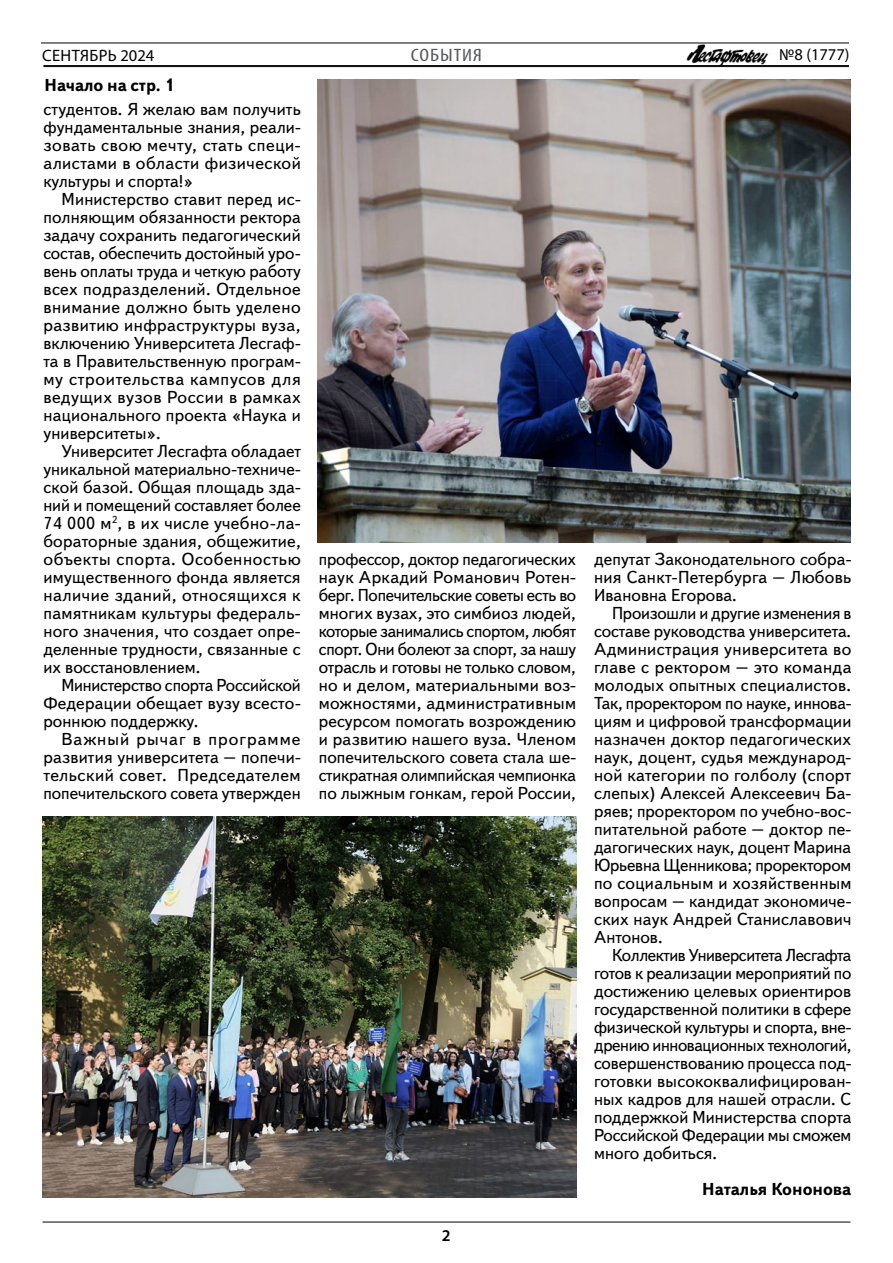
<style>
.page{position:relative;width:893px;height:1263px;background:#fff}
.page>*{position:absolute;margin:0;border:0;box-sizing:border-box;transform-origin:0 0}
.t1{font:condensed 18px "Myriad Pro";letter-spacing:.045em;color:#58595b;scale:1.2 1}
.t2{font:17.25px/18px "Text";letter-spacing:.005em;color:#000;text-align:justify}
.t3{font:700 17.25px "Text";letter-spacing:-.005em;color:#000}
.t4{font:16.5px "Myriad Pro";letter-spacing:.015em;color:#000}
.t5{font:600 16.5px "Myriad Pro";color:#000}
</style>
<div class="page">
<img style="left:687px;top:44px;width:81px;height:21px">
<hr style="left:43px;top:65px;width:806px;height:1px;background:#000">
<hr style="left:43px;top:66px;width:806px;height:1px;background:#000">
<hr style="left:41px;top:43px;width:808px;height:1px;background:#000">
<hr style="left:43px;top:1222px;width:807px;height:1px;background:#000">
<img style="left:318px;top:80px;width:532px;height:463px">
<img style="left:43px;top:816px;width:533px;height:381px">
<p class="t1" style="left:411px;top:44px;width:61px">СОБЫТИЯ</p>
<p class="t4" style="left:42px;top:45px;width:114px">СЕНТЯБРЬ 2024</p>
<p class="t4" style="left:779px;top:44px;width:72px">№8 (1777)</p>
<p class="t3" style="left:45px;top:75px;width:131px">Начало на стр. 1</p>
<p class="t2" style="left:43px;top:101px;width:259px">студентов. Я желаю вам получить фундаментальные знания, реали&shy;зовать свою мечту, стать специ&shy;алистами в области физической культуры и спорта!»</p>
<p class="t2" style="left:43px;top:191px;width:259px;text-indent:18px">Министерство ставит перед ис&shy;полняющим обязанности ректора задачу сохранить педагогический состав, обеспечить достойный уро&shy;вень оплаты труда и четкую работу всех подразделений. Отдельное внимание должно быть уделено развитию инфраструктуры вуза, включению Университета Лесгаф&shy;та в Правительственную програм&shy;му строительства кампусов для ведущих вузов России в рамках национального проекта «Наука и университеты».</p>
<p class="t2" style="left:43px;top:443px;width:259px;text-indent:18px">Университет Лесгафта обладает уникальной материально-техниче&shy;ской базой. Общая площадь зда&shy;ний и помещений составляет более 74 000 м<sup>2</sup>, в их числе учебно-ла&shy;бораторные здания, общежитие, объекты спорта. Особенностью имущественного фонда является наличие зданий, относящихся к памятникам культуры федераль&shy;ного значения, что создает опре&shy;деленные трудности, связанные с их восстановлением.</p>
<p class="t2" style="left:43px;top:677px;width:259px;text-indent:18px">Министерство спорта Российской Федерации обещает вузу всесто&shy;роннюю поддержку.</p>
<p class="t2" style="left:43px;top:731px;width:259px;text-indent:18px">Важный рычаг в программе развития университета – попечи&shy;тельский совет. Председателем попечительского совета утвержден</p>
<p class="t2" style="left:319px;top:551px;width:259px">профессор, доктор педагогических наук Аркадий Романович Ротен&shy;берг. Попечительские советы есть во многих вузах, это симбиоз людей, которые занимались спортом, любят спорт. Они болеют за спорт, за нашу отрасль и готовы не только словом, но и делом, материальными воз&shy;можностями, административным ресурсом помогать возрождению и развитию нашего вуза. Членом попечительского совета стала ше&shy;стикратная олимпийская чемпионка по лыжным гонкам, герой России,</p>
<p class="t2" style="left:594px;top:551px;width:259px">депутат Законодательного собра&shy;ния Санкт-Петербурга – Любовь Ивановна Егорова.</p>
<p class="t2" style="left:594px;top:605px;width:259px;text-indent:18px">Произошли и другие изменения в составе руководства университета.<br>Администрация университета во главе с ректором – это команда молодых опытных специалистов.<br>Так, проректором по науке, иннова&shy;циям и цифровой трансформации назначен доктор педагогических наук, доцент, судья международ&shy;ной категории по голболу (спорт слепых) Алексей Алексеевич Ба&shy;ряев; проректором по учебно-вос&shy;питательной работе – доктор пе&shy;дагогических наук, доцент Марина Юрьевна Щенникова; проректором по социальным и хозяйственным вопросам – кандидат экономиче&shy;ских наук Андрей Станиславович Антонов.</p>
<p class="t2" style="left:594px;top:947px;width:259px;text-indent:18px">Коллектив Университета Лесгафта готов к реализации мероприятий по достижению целевых ориентиров государственной политики в сфере физической культуры и спорта, вне&shy;дрению инновационных технологий, совершенствованию процесса под&shy;готовки высококвалифицирован&shy;ных кадров для нашей отрасли. С поддержкой Министерства спорта Российской Федерации мы сможем много добиться.</p>
<p class="t3" style="left:702px;top:1179px;width:151px">Наталья Кононова</p>
<p class="t5" style="left:442px;top:1225px;width:10px">2</p>
</div>
